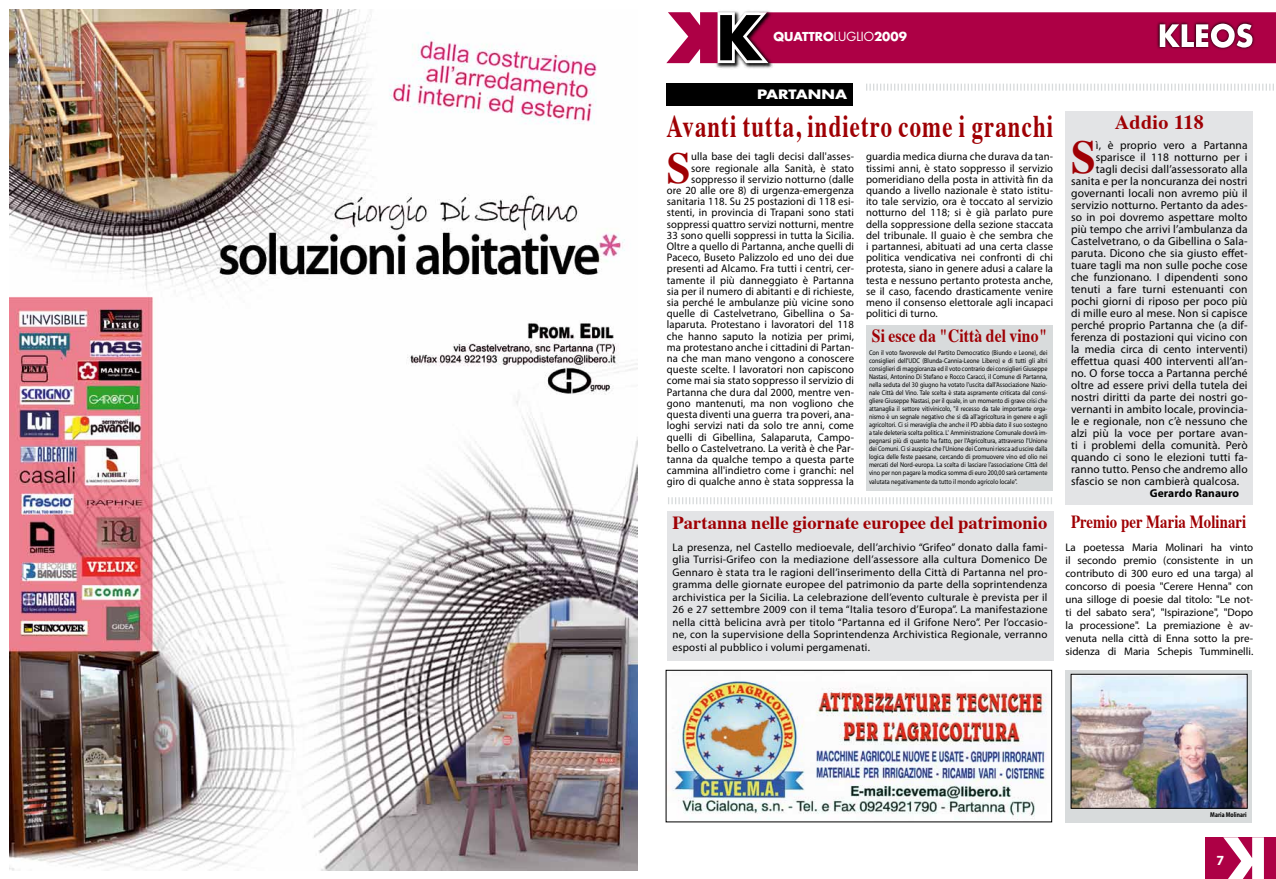
<style>
.page{position:relative;width:1276px;height:879px;background:#fff}
.page>*{position:absolute;margin:0;border:0;box-sizing:border-box;transform-origin:0 0}
.t1{font:700 47px "Times";color:#9f0004;scale:.95 1}
.t2{font:700 44.1px "Times";color:#9f0004}
.t3{font:700 31.5px "Times";letter-spacing:.05em;color:#9f0004;scale:.72 1}
.t4{font:700 20px "Times";letter-spacing:.02em;color:#9f0004}
.t5{font:700 18.5px "Times";letter-spacing:.005em;color:#9f0004}
.t6{font:700 18.5px "Times";letter-spacing:.005em;color:#9f0004;scale:.8 1}
.t7{font:700 18.5px "Times";letter-spacing:.005em;color:#9f0004;scale:.85 1}
.t8{font:700 14px "Myriad Pro";color:#fff}
.t9{font:700 12.6px "Futura";color:#fff;scale:1.22 1}
.t10{font:700 12px "Futura";color:#fff}
.t11{font:11.5px "Myriad Pro";letter-spacing:.01em;color:#000}
.t12{font:700 11.5px "Myriad Pro";letter-spacing:.01em;color:#000}
.t13{font:11px/11.2px "Myriad Pro";letter-spacing:.01em;color:#000;text-align:justify}
.t14{font:7px/8px "Myriad Pro";color:#000;text-align:justify;scale:.88 1}
.t15{font:700 7px "Myriad Pro";color:#000;scale:.8 1}
.s1{font-weight:400;font-size:12.2px}
</style>
<div class="page">
<img style="left:714px;top:11px;width:61px;height:58px">
<div style="left:1205px;top:837px;width:71px;height:42px;background:#ad0045"></div>
<svg style="left:1223px;top:837px;width:41px;height:42px"></svg>
<svg style="left:666px;top:12px;width:610px;height:51px;background:#aa1752"></svg>
<svg style="left:866px;top:84px;width:408px;height:7px"></svg>
<div style="left:666px;top:84px;width:187px;height:22px;background:#000"></div>
<img style="left:673px;top:681px;width:374px;height:139px">
<div style="left:665px;top:670px;width:387px;height:152px;border:1px solid #000"></div>
<div style="left:1065px;top:111px;width:188px;height:393px;background:#e3e4e6"></div>
<div style="left:667px;top:511px;width:386px;height:149px;background:#e3e4e6"></div>
<svg style="left:668px;top:497px;width:384px;height:7px"></svg>
<div style="left:866px;top:325px;width:187px;height:165px;background:#d8dbdc"></div>
<div style="left:1065px;top:670px;width:187px;height:152px;background:#d8dbdc"></div>
<img style="left:1072px;top:676px;width:173px;height:130px">
<div style="left:1070px;top:674px;width:177px;height:134px;border:1px solid #000"></div>
<img style="left:9px;top:9px;width:629px;height:861px">
<p class="t10" style="left:773px;top:28px;width:135px">QUATTRO<span class="s1">LUGLIO</span>2009</p>
<p class="t9" style="left:757px;top:86px;width:75px">PARTANNA</p>
<h3 class="t3" style="left:666px;top:97px;width:538px">Avanti tutta, indietro come i granchi</h3>
<h3 class="t4" style="left:1114px;top:103px;width:91px">Addio 118</h3>
<h1 class="t1" style="left:1071px;top:112px;width:28px">S</h1>
<p class="t11" style="left:1096px;top:138px;width:153px">ì, è proprio vero a Partanna</p>
<h2 class="t2" style="left:667px;top:126px;width:25px">S</h2>
<p class="t13" style="left:667px;top:151px;width:189px;text-align:right">ulla base dei tagli decisi dall'asses-<br>sore regionale alla Sanità, è stato soppresso il servizio notturno (dalle<br>ore 20 alle ore 8) di urgenza-emergenza sanitaria 118. Su 25 postazioni di 118 esi&shy;stenti, in provincia di Trapani sono stati soppressi quattro servizi notturni, mentre 33 sono quelli soppressi in tutta la Sicilia.<br>Oltre a quello di Partanna, anche quelli di Paceco, Buseto Palizzolo ed uno dei due presenti ad Alcamo. Fra tutti i centri, cer&shy;tamente il più danneggiato è Partanna sia per il numero di abitanti e di richieste, sia perché le ambulanze più vicine sono quelle di Castelvetrano, Gibellina o Sa&shy;laparuta. Protestano i lavoratori del 118 che hanno saputo la notizia per primi, ma protestano anche i cittadini di Partan&shy;na che man mano vengono a conoscere queste scelte. I lavoratori non capiscono come mai sia stato soppresso il servizio di Partanna che dura dal 2000, mentre ven&shy;gono mantenuti, ma non vogliono che questa diventi una guerra tra poveri, ana&shy;loghi servizi nati da solo tre anni, come quelli di Gibellina, Salaparuta, Campo&shy;bello o Castelvetrano. La verità è che Par&shy;tanna da qualche tempo a questa parte cammina all'indietro come i granchi: nel giro di qualche anno è stata soppressa la</p>
<p class="t13" style="left:866px;top:151px;width:189px">guardia medica diurna che durava da tan&shy;tissimi anni, è stato soppresso il servizio pomeridiano della posta in attività fin da quando a livello nazionale è stato istitu&shy;ito tale servizio, ora è toccato al servizio notturno del 118; si è già parlato pure della soppressione della sezione staccata del tribunale. Il guaio è che sembra che i partannesi, abituati ad una certa classe politica vendicativa nei confronti di chi protesta, siano in genere adusi a calare la testa e nessuno pertanto protesta anche, se il caso, facendo drasticamente venire meno il consenso elettorale agli incapaci politici di turno.</p>
<p class="t11" style="left:1096px;top:150px;width:153px">sparisce il 118 notturno per i</p>
<p class="t11" style="left:1096px;top:162px;width:153px">tagli decisi dall’assessorato alla</p>
<p class="t11" style="left:1071px;top:174px;width:178px">sanita e per la noncuranza dei nostri</p>
<p class="t11" style="left:1071px;top:186px;width:178px">governanti locali non avremo più il</p>
<p class="t11" style="left:1071px;top:198px;width:178px">servizio notturno. Pertanto da ades-</p>
<p class="t11" style="left:1071px;top:210px;width:178px">so in poi dovremo aspettare molto</p>
<p class="t11" style="left:1071px;top:222px;width:178px">più tempo che arrivi l’ambulanza da</p>
<p class="t11" style="left:1071px;top:234px;width:178px">Castelvetrano, o da Gibellina o Sala-</p>
<p class="t11" style="left:1071px;top:246px;width:178px">paruta. Dicono che sia giusto effet-</p>
<p class="t11" style="left:1071px;top:258px;width:178px">tuare tagli ma non sulle poche cose</p>
<p class="t11" style="left:1071px;top:270px;width:178px">che funzionano. I dipendenti sono</p>
<p class="t11" style="left:1071px;top:282px;width:178px">tenuti a fare turni estenuanti con</p>
<p class="t11" style="left:1071px;top:294px;width:178px">pochi giorni di riposo per poco più</p>
<p class="t11" style="left:1071px;top:306px;width:178px">di mille euro al mese. Non si capisce</p>
<p class="t11" style="left:1071px;top:318px;width:178px">perché proprio Partanna che (a dif-</p>
<p class="t11" style="left:1071px;top:330px;width:178px">ferenza di postazioni qui vicino con</p>
<p class="t11" style="left:1071px;top:342px;width:178px">la media circa di cento interventi)</p>
<p class="t11" style="left:1071px;top:354px;width:178px">effettua quasi 400 interventi all’an-</p>
<p class="t11" style="left:1071px;top:366px;width:178px">no. O forse tocca a Partanna perché</p>
<p class="t11" style="left:1071px;top:378px;width:178px">oltre ad essere privi della tutela dei</p>
<p class="t11" style="left:1071px;top:390px;width:178px">nostri diritti da parte dei nostri go-</p>
<p class="t11" style="left:1071px;top:402px;width:178px">vernanti in ambito locale, provincia-</p>
<p class="t11" style="left:1071px;top:414px;width:178px">le e regionale, non c’è nessuno che</p>
<p class="t11" style="left:1071px;top:426px;width:178px">alzi più la voce per portare avan-</p>
<p class="t11" style="left:1071px;top:438px;width:178px">ti i problemi della comunità. Però</p>
<p class="t11" style="left:1071px;top:450px;width:178px">quando ci sono le elezioni tutti fa-</p>
<p class="t11" style="left:1071px;top:462px;width:178px">ranno tutto. Penso che andremo allo</p>
<p class="t11" style="left:1071px;top:474px;width:169px">sfascio se non cambierà qualcosa.</p>
<p class="t12" style="left:1149px;top:486px;width:91px">Gerardo Ranauro</p>
<h3 class="t7" style="left:872px;top:318px;width:208px">Si esce da "Città del vino"</h3>
<p class="t14" style="left:869px;top:349px;width:204px">Con il voto favorevole del Partito Democratico (Biundo e Leone), dei consiglieri dell'UDC (Blunda-Cannia-Leone Libero) e di tutti gli altri consiglieri di maggioranza ed il voto contrario dei consiglieri Giuseppe Nastasi, Antonino Di Stefano e Rocco Caracci, il Comune di Partanna, nella seduta del 30 giugno ha votato l'uscita dall'Associazione Nazio&shy;nale Città del Vino. Tale scelta è stata aspramente criticata dal consi&shy;gliere Giuseppe Nastasi, per il quale, in un momento di grave crisi che attanaglia il settore vitivinicolo, "il recesso da tale importante orga&shy;nismo è un segnale negativo che si dà all'agricoltura in genere e agli agricoltori. Ci si meraviglia che anche il PD abbia dato il suo sostegno a tale deleteria scelta politica. L' Amministrazione Comunale dovrà im&shy;pegnarsi più di quanto ha fatto, per l'Agricoltura, attraverso l'Unione dei Comuni. Ci si auspica che l'Unione dei Comuni riesca ad uscire dalla logica delle feste paesane, cercando di promuovere vino ed olio nei mercati del Nord-europa. La scelta di lasciare l'associazione Città del vino per non pagare la modica somma di euro 200,00 sarà certamente valutata negativamente da tutto il mondo agricolo locale".</p>
<h3 class="t5" style="left:672px;top:505px;width:376px">Partanna nelle giornate europee del patrimonio</h3>
<p class="t13" style="left:672px;top:541px;width:376px;line-height:12.5px">La presenza, nel Castello medioevale, dell’archivio “Grifeo” donato dalla fami&shy;glia Turrisi-Grifeo con la mediazione dell’assessore alla cultura Domenico De Gennaro è stata tra le ragioni dell’inserimento della Città di Partanna nel pro&shy;gramma delle giornate europee del patrimonio da parte della soprintendenza archivistica per la Sicilia. La celebrazione dell’evento culturale è prevista per il 26 e 27 settembre 2009 con il tema “Italia tesoro d’Europa”. La manifestazione nella città belicina avrà per titolo “Partanna ed il Grifone Nero”. Per l’occasio&shy;ne, con la supervisione della Soprintendenza Archivistica Regionale, verranno esposti al pubblico i volumi pergamenati.</p>
<h3 class="t6" style="left:1071px;top:504px;width:220px">Premio per Maria Molinari</h3>
<p class="t13" style="left:1065px;top:540px;width:189px;line-height:13px">La poetessa Maria Molinari ha vinto il secondo premio (consistente in un contributo di 300 euro ed una targa) al concorso di poesia "Cerere Henna" con una silloge di poesie dal titolo: "Le not&shy;ti del sabato sera", "Ispirazione", "Dopo la processione". La premiazione è av&shy;venuta nella città di Enna sotto la pre&shy;sidenza di Maria Schepis Tumminelli.</p>
<p class="t15" style="left:1210px;top:810px;width:47px">Maria Molinari</p>
<p class="t8" style="left:1216px;top:850px;width:9px">7</p>
</div>
